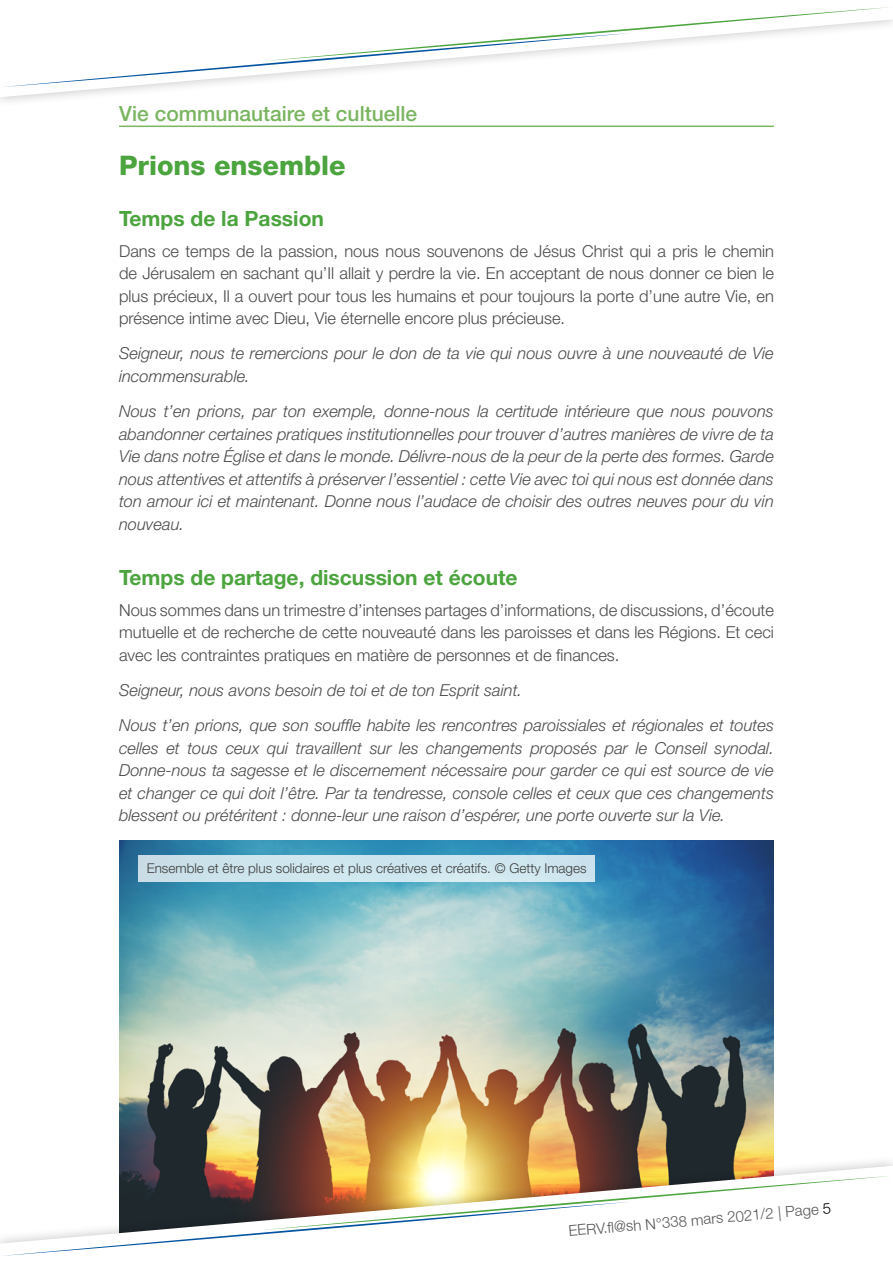
<style>
.page{position:relative;width:893px;height:1263px;background:#fff}
.page>*{position:absolute;margin:0;border:0;box-sizing:border-box;transform-origin:0 0}
.t1{font:800 27px "Helvetica Neue LT Std";color:#4ba43d}
.t2{font:700 21px "Helvetica Neue LT Std";color:#4ba43d}
.t3{font:500 21px "Helvetica Neue LT Std";color:#7ab560}
.t4{font:italic 300 16.5px/22.5px "Helvetica Neue LT Std";color:#4a4a49}
.t5{font:300 16.5px/22.5px "Helvetica Neue LT Std";color:#4a4a49;text-align:justify}
.t6{font:300 15px "Helvetica Neue LT Std";color:#575756}
.t7{font:300 13.5px "Helvetica Neue LT Std";color:#3c3c3b}
.s1{color:#3c3c3b}
.s2{color:#000}
</style>
<div class="page">
<hr style="left:119px;top:126px;width:655px;height:1px;background:#7ab560">
<img style="left:119px;top:841px;width:654px;height:313px">
<div style="left:138px;top:855px;width:457px;height:26px;background:#cee5ee"></div>
<svg style="left:7px;top:87px;width:166px;height:10px"></svg>
<svg style="left:3px;top:7px;width:890px;height:80px"></svg>
<div style="left:0;top:1154px;width:893px;height:109px;background:#000;opacity:.25"></div>
<svg style="left:0;top:1166px;width:893px;height:97px"></svg>
<svg style="left:0;top:1176px;width:893px;height:80px"></svg>
<p class="t3" style="left:119px;top:101px;width:300px">Vie communautaire et cultuelle</p>
<h1 class="t1" style="left:119px;top:149px;width:228px">Prions ensemble</h1>
<p class="t2" style="left:119px;top:205px;width:206px">Temps de la Passion</p>
<p class="t5" style="left:119px;top:239px;width:656px">Dans ce temps de la passion<span class="s1">,</span> nous nous souvenons de Jésus Christ qui a pris le chemin de Jérusalem en sachant qu’Il allait y perdre la vie<span class="s1">.</span> En acceptant de nous donner ce bien le plus précieux<span class="s1">,</span> Il a ouvert pour tous les humains et pour toujours la porte d’une autre Vie<span class="s1">,</span> en présence intime avec Dieu<span class="s1">,</span> Vie éternelle encore plus précieuse<span class="s1">.</span></p>
<p class="t4" style="left:119px;top:342px;width:656px">Seigneur<span class="s1">,</span> nous te remercions pour le don de ta vie qui nous ouvre à une nouveauté de Vie incommensurable<span class="s1">.</span></p>
<p class="t4" style="left:119px;top:400px;width:656px;text-align:justify">Nous t’en prions<span class="s1">,</span> par ton exemple<span class="s1">,</span> donne-nous la certitude intérieure que nous pouvons abandonner certaines pratiques institutionnelles pour trouver d’autres manières de vivre de ta Vie dans notre Église et dans le monde<span class="s1">.</span> Délivre-nous de la peur de la perte des formes<span class="s1">.</span> Garde nous attentives et attentifs à préserver l’essentiel : cette Vie avec toi qui nous est donnée dans ton amour ici et maintenant<span class="s1">.</span> Donne nous l’audace de choisir des outres neuves pour du vin nouveau<span class="s1">.</span></p>
<p class="t2" style="left:119px;top:564px;width:400px">Temps de partage, discussion et écoute</p>
<p class="t5" style="left:119px;top:598px;width:656px">Nous sommes dans un trimestre d’intenses partages d’informations<span class="s1">,</span> de discussions<span class="s1">,</span> d’écoute mutuelle et de recherche de cette nouveauté dans les paroisses et dans les Régions<span class="s1">.</span> Et ceci avec les contraintes pratiques en matière de personnes et de finances<span class="s1">.</span></p>
<p class="t4" style="left:119px;top:672px;width:656px;line-height:35.2px">Seigneur<span class="s1">,</span> nous avons besoin de toi et de ton Esprit saint<span class="s1">.<br></span>Nous t’en prions<span class="s1">,</span> que son souffle habite les rencontres paroissiales et régionales et toutes</p>
<p class="t4" style="left:119px;top:736px;width:656px;text-align:justify">celles et tous ceux qui travaillent sur les changements proposés par le Conseil synodal<span class="s1">.<br></span>Donne-nous ta sagesse et le discernement nécessaire pour garder ce qui est source de vie et changer ce qui doit l’être<span class="s1">.</span> Par ta tendresse<span class="s1">,</span> console celles et ceux que ces changements blessent ou prétéritent : donne-leur une raison d’espérer<span class="s1">,</span> une porte ouverte sur la Vie<span class="s1">.</span></p>
<p class="t7" style="left:147px;top:860px;width:441px">Ensemble et être plus solidaires et plus créatives et créatifs. © Getty Images</p>
<p class="t6" style="left:568px;top:1222px;width:265px;rotate:-5deg">EERV.fl @sh N°338 mars 2021/2 | Page <span class="s2">5</span></p>
</div>
